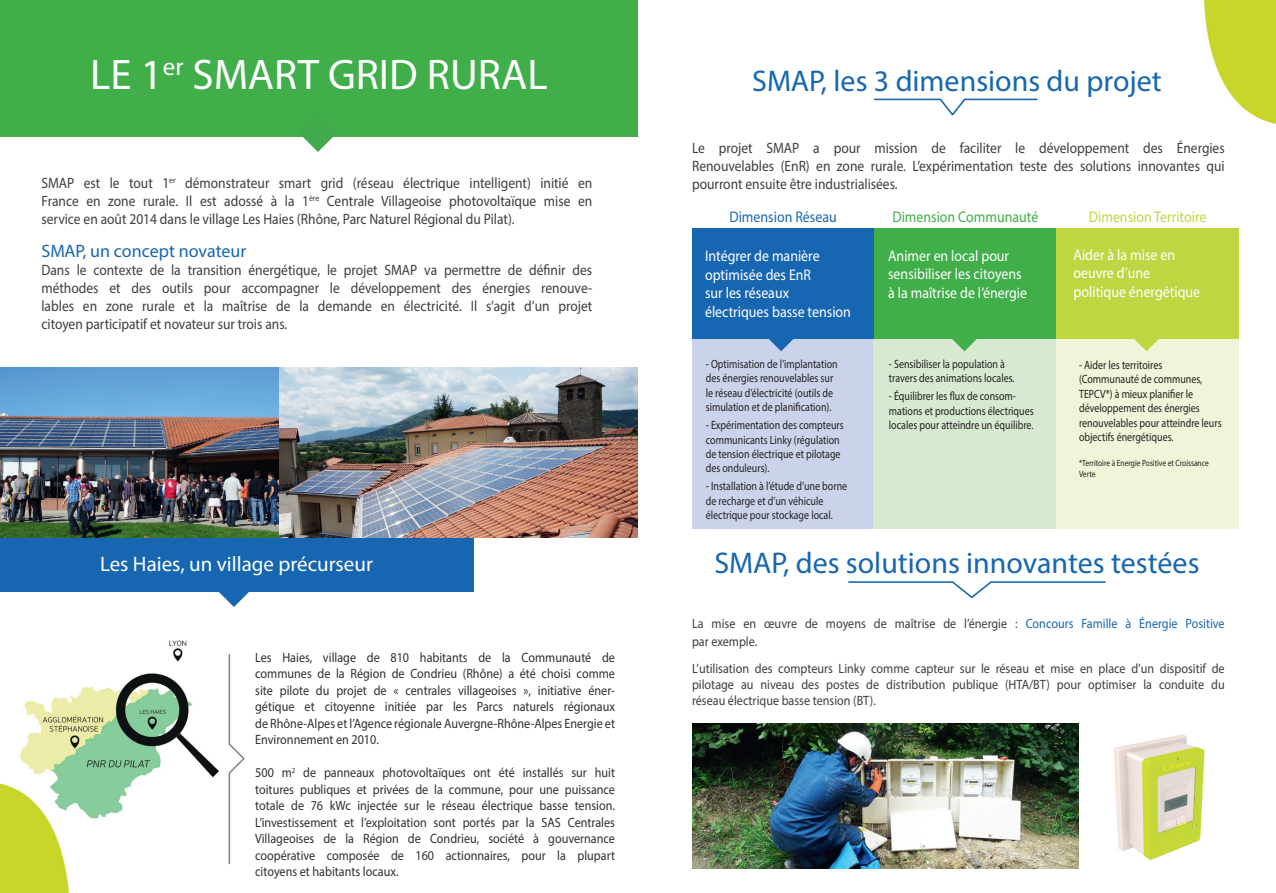
<style>
.page{position:relative;width:1276px;height:893px;background:#fff}
.page>*{position:absolute;margin:0;border:0;box-sizing:border-box;transform-origin:0 0}
.t1{font:42.9px "Myriad Pro";color:#fff}
.t2{font:30px "Myriad Pro";color:#1766b1}
.t3{font:21px "Myriad Pro";color:#fff}
.t4{font:18px "Myriad Pro";color:#1766b1}
.t5{font:15.45px/18.6px "Myriad Pro";color:#fff;scale:.9 1}
.t6{font:15.45px "Myriad Pro";color:#40ae49;scale:.9 1}
.t7{font:15.45px "Myriad Pro";color:#bdd743;scale:.9 1}
.t8{font:15.45px "Myriad Pro";color:#1766b1;scale:.9 1}
.t9{font:15px/18px "Myriad Pro";color:#3e3e3f;text-align:justify;scale:.9 1}
.t10{font:13.5px/16.5px "Myriad Pro";color:#312f30;text-align:justify;scale:.9 1}
.t11{font:13.5px/16.2px "Myriad Pro";color:#3e3e3f;scale:.9 1}
.t12{font:12px/14.4px "Myriad Pro";color:#231f20;scale:.83 1}
.t13{font:9px/10.8px "Myriad Pro";color:#231f20;scale:.83 1}
.s1{color:#1766b1}
</style>
<div class="page">
<div style="left:692px;top:339px;width:182px;height:190px;background:#cbd3ea"></div>
<div style="left:873px;top:339px;width:183px;height:190px;background:#d8e9d2"></div>
<div style="left:1056px;top:339px;width:182px;height:190px;background:#eff5d8"></div>
<div style="left:0;top:373px;width:473px;height:218px;background:#1766b1"></div>
<img style="left:279px;top:368px;width:359px;height:170px">
<img style="left:0;top:368px;width:279px;height:170px">
<div style="left:0;top:0;width:638px;height:136px;background:#40ae49"></div>
<svg style="left:215px;top:591px;width:38px;height:16px"></svg>
<svg style="left:299px;top:136px;width:38px;height:16px"></svg>
<svg style="left:228px;top:654px;width:17px;height:210px"></svg>
<svg style="left:874px;top:98px;width:164px;height:18px"></svg>
<svg style="left:848px;top:581px;width:258px;height:17px"></svg>
<div style="left:692px;top:228px;width:182px;height:111px;background:#1766b1"></div>
<div style="left:874px;top:228px;width:182px;height:111px;background:#40ae49"></div>
<div style="left:1056px;top:228px;width:182px;height:111px;background:#bdd743"></div>
<svg style="left:769px;top:339px;width:25px;height:12px"></svg>
<svg style="left:952px;top:339px;width:25px;height:12px"></svg>
<svg style="left:1134px;top:339px;width:25px;height:12px"></svg>
<img style="left:692px;top:723px;width:386px;height:145px">
<img style="left:1113px;top:734px;width:92px;height:126px">
<img style="left:1203px;top:0;width:73px;height:124px">
<img style="left:20px;top:640px;width:199px;height:179px">
<img style="left:0;top:782px;width:89px;height:111px">
<p class="t1" style="left:90px;top:49px;width:459px">LE 1<sup>er</sup> SMART GRID RURAL</p>
<p class="t9" style="left:41px;top:173px;width:613px">SMAP est le tout 1<sup>er</sup> démonstrateur smart grid (réseau électrique intelligent) initié en France en zone rurale. Il est adossé à la 1<sup>ère</sup> Centrale Villageoise photovoltaïque mise en service en août 2014 dans le village Les Haies (Rhône, Parc Naturel Régional du Pilat).</p>
<p class="t4" style="left:41px;top:240px;width:206px">SMAP, un concept novateur</p>
<p class="t9" style="left:41px;top:260px;width:613px">Dans le contexte de la transition énergétique, le projet SMAP va permettre de définir des méthodes et des outils pour accompagner le développement des énergies renouve&shy;lables en zone rurale et la maîtrise de la demande en électricité. Il s’agit d’un projet citoyen participatif et novateur sur trois ans.</p>
<p class="t3" style="left:100px;top:551px;width:274px">Les Haies, un village précurseur</p>
<p class="t10" style="left:255px;top:649px;width:401px">Les Haies, village de 810 habitants de la Communauté de communes de la Région de Condrieu (Rhône) a été choisi comme site pilote du projet de « centrales villageoises », initiative éner&shy;gétique et citoyenne initiée par les Parcs naturels régionaux de Rhône-Alpes et l’Agence régionale Auvergne-Rhône-Alpes Energie et Environnement en 2010.</p>
<p class="t10" style="left:255px;top:764px;width:401px">500 m<sup>2</sup> de panneaux photovoltaïques ont été installés sur huit toitures publiques et privées de la commune, pour une puissance totale de 76 kWc injectée sur le réseau électrique basse tension.<br>L’investissement et l’exploitation sont portés par la SAS Centrales Villageoises de la Région de Condrieu, société à gouvernance coopérative composée de 160 actionnaires, pour la plupart citoyens et habitants locaux.</p>
<p class="t2" style="left:752px;top:62px;width:411px">SMAP, les 3 dimensions du projet</p>
<p class="t9" style="left:692px;top:138px;width:593px">Le projet SMAP a pour mission de faciliter le développement des Énergies Renouvelables (EnR) en zone rurale. L’expérimentation teste des solutions innovantes qui pourront ensuite être industrialisées.</p>
<p class="t8" style="left:729px;top:208px;width:121px">Dimension Réseau</p>
<p class="t6" style="left:892px;top:208px;width:164px">Dimension Communauté</p>
<p class="t7" style="left:1089px;top:208px;width:132px">Dimension Territoire</p>
<p class="t5" style="left:888px;top:246px;width:136px">Animer en local pour</p>
<p class="t5" style="left:888px;top:264px;width:156px">sensibiliser les citoyens à la maîtrise de l’énergie</p>
<p class="t5" style="left:1073px;top:245px;width:114px">Aider à la mise en</p>
<p class="t5" style="left:1073px;top:264px;width:86px">oeuvre d’une</p>
<p class="t5" style="left:1073px;top:282px;width:142px">politique énergétique</p>
<p class="t5" style="left:705px;top:247px;width:129px">Intégrer de manière</p>
<p class="t5" style="left:705px;top:265px;width:119px">optimisée des EnR</p>
<p class="t5" style="left:705px;top:284px;width:164px">sur les réseaux électriques basse tension</p>
<p class="t12" style="left:706px;top:357px;width:160px">- Optimisation de l’implantation des énergies renouvelables sur le réseau d’électricité (outils de simulation et de planification).</p>
<p class="t12" style="left:706px;top:418px;width:168px">- Expérimentation des compteurs communicants Linky (régulation de tension électrique et pilotage des onduleurs).</p>
<p class="t12" style="left:706px;top:479px;width:172px">- Installation à l’étude d’une borne de recharge et d’un véhicule électrique pour stockage local.</p>
<p class="t12" style="left:889px;top:357px;width:153px">- Sensibiliser la population à travers des animations locales.</p>
<p class="t12" style="left:889px;top:389px;width:176px">- Équilibrer les flux de consom&shy;mations et productions électriques locales pour atteindre un équilibre.</p>
<p class="t12" style="left:1079px;top:358px;width:173px">- Aider les territoires (Communauté de communes,<br>TEPCV*) à mieux planifier le développement des énergies renouvelables pour atteindre leurs objectifs énergétiques.</p>
<p class="t13" style="left:1079px;top:458px;width:158px">*Territoire à Energie Positive et Croissance<br>Verte</p>
<p class="t2" style="left:714px;top:545px;width:487px">SMAP, des solutions innovantes testées</p>
<p class="t11" style="left:692px;top:614px;width:593px;line-height:18px">La mise en œuvre de moyens de maîtrise de l’énergie : <span class="s1">Concours Famille à Énergie Positive </span>par exemple.</p>
<p class="t11" style="left:692px;top:660px;width:593px;text-align:justify">L’utilisation des compteurs Linky comme capteur sur le réseau et mise en place d’un dispositif de pilotage au niveau des postes de distribution publique (HTA/BT) pour optimiser la conduite du réseau électrique basse tension (BT).</p>
</div>
